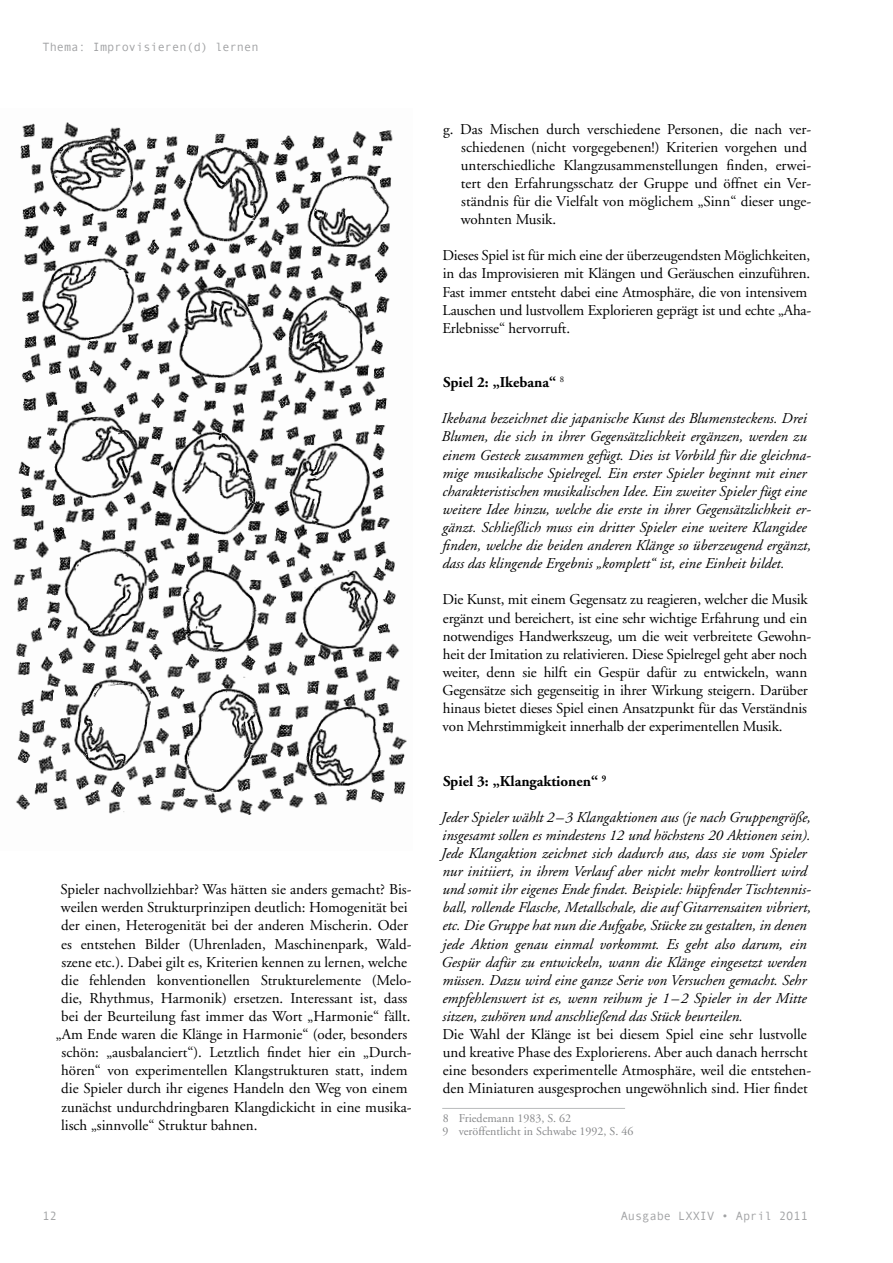
<style>
.page{position:relative;width:893px;height:1263px;background:#fff}
.page>*{position:absolute;margin:0;border:0;box-sizing:border-box;transform-origin:0 0}
.t1{font:15px/18.1px "Adobe Garamond";color:#000}
.t2{font:italic 15px/18.1px "Adobe Garamond";color:#000}
.t3{font:700 15px "Adobe Garamond";color:#000}
.t4{font:12px/13.5px "Adobe Garamond";color:#87888a}
.t5{font:12px "Andale Mono";color:#a1a2a4}
</style>
<div class="page">
<hr style="left:442px;top:1108px;width:183px;height:1px;background:#b9bbbc">
<img style="left:12px;top:122px;width:395px;height:693px">
<p class="t5" style="left:43px;top:40px;width:218px">Thema: Improvisieren(d) lernen</p>
<p class="t1" style="left:61px;top:881px;width:353px">Spieler nachvollziehbar? Was hätten sie anders gemacht? Bis-</p>
<p class="t1" style="left:61px;top:899px;width:348px">weilen werden Strukturprinzipen deutlich: Homogenität bei</p>
<p class="t1" style="left:61px;top:917px;width:348px">der einen, Heterogenität bei der anderen Mischerin. Oder</p>
<p class="t1" style="left:61px;top:935px;width:352px">es entstehen Bilder (Uhrenladen, Maschinenpark, Wald-</p>
<p class="t1" style="left:62px;top:953px;width:347px">szene etc.). Dabei gilt es, Kriterien kennen zu lernen, welche</p>
<p class="t1" style="left:61px;top:971px;width:352px">die fehlenden konventionellen Strukturelemente (Melo-</p>
<p class="t1" style="left:61px;top:989px;width:348px">die, Rhythmus, Harmonik) ersetzen. Interessant ist, dass</p>
<p class="t1" style="left:61px;top:1007px;width:351px">bei der Beurteilung fast immer das Wort „Harmonie“ fällt.</p>
<p class="t1" style="left:56px;top:1026px;width:353px">„Am Ende waren die Klänge in Harmonie“ (oder, besonders</p>
<p class="t1" style="left:62px;top:1044px;width:352px">schön: „ausbalanciert“). Letztlich findet hier ein „Durch-</p>
<p class="t1" style="left:61px;top:1062px;width:348px">hören“ von experimentellen Klangstrukturen statt, indem</p>
<p class="t1" style="left:61px;top:1080px;width:348px">die Spieler durch ihr eigenes Handeln den Weg von einem</p>
<p class="t1" style="left:61px;top:1098px;width:352px">zunächst undurchdringbaren Klangdickicht in eine musika-</p>
<p class="t1" style="left:61px;top:1116px;width:198px">lisch „sinnvolle“ Struktur bahnen.</p>
<p class="t1" style="left:461px;top:120px;width:352px;text-indent:-18px">g. Das Mischen durch verschiedene Personen, die nach ver&shy;schiedenen (nicht vorgegebenen!) Kriterien vorgehen und unterschiedliche Klangzusammenstellungen finden, erwei&shy;tert den Erfahrungsschatz der Gruppe und öffnet ein Ver&shy;ständnis für die Vielfalt von möglichem „Sinn“ dieser unge&shy;wohnten Musik.</p>
<p class="t1" style="left:442px;top:247px;width:370px">Dieses Spiel ist für mich eine der überzeugendsten Möglichkeiten, in das Improvisieren mit Klängen und Geräuschen einzuführen.<br>Fast immer entsteht dabei eine Atmosphäre, die von intensivem Lauschen und lustvollem Explorieren geprägt ist und echte „Aha-Erlebnisse“ hervorruft.</p>
<p class="t3" style="left:443px;top:374px;width:123px">Spiel 2: „Ikebana“ <sup>8</sup></p>
<p class="t2" style="left:441px;top:410px;width:371px">Ikebana bezeichnet die japanische Kunst des Blumensteckens. Drei Blumen, die sich in ihrer Gegensätzlichkeit ergänzen, werden zu einem Gesteck zusammen gefügt. Dies ist Vorbild für die gleichna&shy;mige musikalische Spielregel. Ein erster Spieler beginnt mit einer charakteristischen musikalischen Idee. Ein zweiter Spieler fügt eine weitere Idee hinzu, welche die erste in ihrer Gegensätzlichkeit er&shy;gänzt. Schließlich muss ein dritter Spieler eine weitere Klangidee finden, welche die beiden anderen Klänge so überzeugend ergänzt, dass das klingende Ergebnis „komplett“ ist, eine Einheit bildet.</p>
<p class="t1" style="left:442px;top:591px;width:370px">Die Kunst, mit einem Gegensatz zu reagieren, welcher die Musik ergänzt und bereichert, ist eine sehr wichtige Erfahrung und ein notwendiges Handwerkszeug, um die weit verbreitete Gewohn&shy;heit der Imitation zu relativieren. Diese Spielregel geht aber noch weiter, denn sie hilft ein Gespür dafür zu entwickeln, wann Gegensätze sich gegenseitig in ihrer Wirkung steigern. Darüber hinaus bietet dieses Spiel einen Ansatzpunkt für das Verständnis von Mehrstimmigkeit innerhalb der experimentellen Musik.</p>
<p class="t3" style="left:443px;top:773px;width:165px">Spiel 3: „Klangaktionen“ <sup>9</sup></p>
<p class="t2" style="left:441px;top:808px;width:371px">Jeder Spieler wählt 2 – 3 Klangaktionen aus (je nach Gruppengröße, insgesamt sollen es mindestens 12 und höchstens 20 Aktionen sein).<br>Jede Klangaktion zeichnet sich dadurch aus, dass sie vom Spieler nur initiiert, in ihrem Verlauf aber nicht mehr kontrolliert wird und somit ihr eigenes Ende findet. Beispiele: hüpfender Tischtennis&shy;ball, rollende Flasche, Metallschale, die auf Gitarrensaiten vibriert, etc. Die Gruppe hat nun die Aufgabe, Stücke zu gestalten, in denen jede Aktion genau einmal vorkommt. Es geht also darum, ein Gespür dafür zu entwickeln, wann die Klänge eingesetzt werden müssen. Dazu wird eine ganze Serie von Versuchen gemacht. Sehr empfehlenswert ist es, wenn reihum je 1 –2 Spieler in der Mitte sitzen, zuhören und anschließend das Stück beurteilen.</p>
<p class="t1" style="left:442px;top:1026px;width:370px">Die Wahl der Klänge ist bei diesem Spiel eine sehr lustvolle und kreative Phase des Explorierens. Aber auch danach herrscht eine besonders experimentelle Atmosphäre, weil die entstehen&shy;den Miniaturen ausgesprochen ungewöhnlich sind. Hier findet</p>
<p class="t4" style="left:442px;top:1112px;width:193px">8 Friedemann 1983, S. 62<br>9 veröffentlicht in Schwabe 1992, S. 46</p>
<p class="t5" style="left:43px;top:1209px;width:16px">12</p>
<p class="t5" style="left:621px;top:1209px;width:189px">Ausgabe LXXIV • April 2O11</p>
</div>
